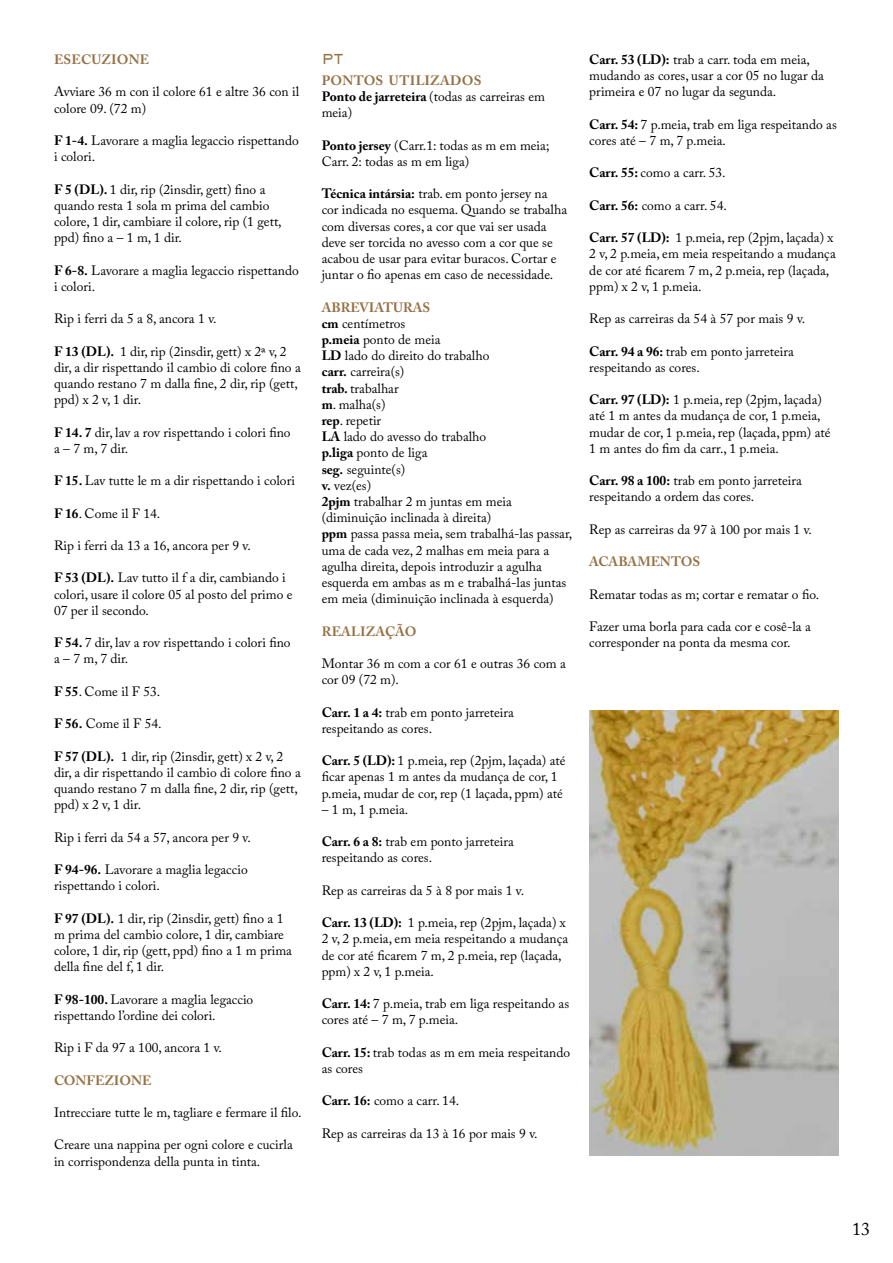
<style>
.page{position:relative;width:893px;height:1263px;background:#fff}
.page>*{position:absolute;margin:0;border:0;box-sizing:border-box;transform-origin:0 0}
.t1{font:18px "Adobe Caslon Pro";color:#000}
.t2{font:13.5px/16.2px "Adobe Caslon Pro";color:#000}
.t3{font:700 13.5px "Adobe Caslon Pro";color:#957246}
.t4{font:800 13.5px "Sackers Gothic Std";color:#957246}
.s1{font-weight:700}
.s2{font-weight:700;color:#957246}
</style>
<div class="page">
<img style="left:589px;top:711px;width:250px;height:444px">
<p class="t3" style="left:54px;top:51px;width:38px">Esecuz</p>
<p class="t3" style="left:111px;top:51px;width:40px">ione</p>
<p class="t2" style="left:54px;top:84px;width:247px">Avviare 36 m con il colore 61 e altre 36 con il colore 09. (72 m)</p>
<p class="t2" style="left:54px;top:132px;width:246px"><span class="s1">F 1-4.</span> Lavorare a maglia legaccio rispettando i colori.</p>
<p class="t2" style="left:54px;top:181px;width:229px"><span class="s1">F 5 (DL).</span> 1 dir, rip (2insdir, gett) fino a quando resta 1 sola m prima del cambio colore, 1 dir, cambiare il colore, rip (1 gett, ppd) fino a – 1 m, 1 dir.</p>
<p class="t2" style="left:54px;top:262px;width:246px"><span class="s1">F 6-8.</span> Lavorare a maglia legaccio rispettando i colori.</p>
<p class="t2" style="left:54px;top:310px;width:164px">Rip i ferri da 5 a 8, ancora 1 v.</p>
<p class="t2" style="left:54px;top:343px;width:248px"><span class="s1">F 13 (DL).</span> 1 dir, rip (2insdir, gett) x 2ª v, 2 dir, a dir rispettando il cambio di colore fino a quando restano 7 m dalla fine, 2 dir, rip (gett, ppd) x 2 v, 1 dir.</p>
<p class="t2" style="left:54px;top:424px;width:238px"><span class="s1">F 14. 7</span> dir, lav a rov rispettando i colori fino a – 7 m, 7 dir.</p>
<p class="t2" style="left:54px;top:472px;width:243px"><span class="s1">F 15.</span> Lav tutte le m a dir rispettando i colori</p>
<p class="t2" style="left:54px;top:505px;width:108px"><span class="s1">F 16</span>. Come il F 14.</p>
<p class="t2" style="left:54px;top:537px;width:198px">Rip i ferri da 13 a 16, ancora per 9 v.</p>
<p class="t2" style="left:54px;top:570px;width:240px"><span class="s1">F 53 (DL).</span> Lav tutto il f a dir, cambiando i colori, usare il colore 05 al posto del primo e<br>07 per il secondo.</p>
<p class="t2" style="left:54px;top:634px;width:238px"><span class="s1">F 54.</span> 7 dir, lav a rov rispettando i colori fino a – 7 m, 7 dir.</p>
<p class="t2" style="left:54px;top:683px;width:108px"><span class="s1">F 55</span>. Come il F 53.</p>
<p class="t2" style="left:54px;top:715px;width:109px"><span class="s1">F 56.</span> Come il F 54.</p>
<p class="t2" style="left:54px;top:748px;width:248px"><span class="s1">F 57 (DL).</span> 1 dir, rip (2insdir, gett) x 2 v, 2 dir, a dir rispettando il cambio di colore fino a quando restano 7 m dalla fine, 2 dir, rip (gett, ppd) x 2 v, 1 dir.</p>
<p class="t2" style="left:54px;top:829px;width:198px">Rip i ferri da 54 a 57, ancora per 9 v.</p>
<p class="t2" style="left:54px;top:861px;width:195px"><span class="s1">F 94-96.</span> Lavorare a maglia legaccio rispettando i colori.</p>
<p class="t2" style="left:54px;top:910px;width:240px"><span class="s1">F 97 (DL).</span> 1 dir, rip (2insdir, gett) fino a 1 m prima del cambio colore, 1 dir, cambiare colore, 1 dir, rip (gett, ppd) fino a 1 m prima della fine del f, 1 dir.</p>
<p class="t2" style="left:54px;top:991px;width:201px"><span class="s1">F 98-100.</span> Lavorare a maglia legaccio rispettando l’ordine dei colori.</p>
<p class="t2" style="left:54px;top:1039px;width:169px">Rip i F da 97 a 100, ancora 1 v.</p>
<p class="t3" style="left:54px;top:1072px;width:98px">CONFEZIONE</p>
<p class="t2" style="left:54px;top:1104px;width:249px">Intrecciare tutte le m, tagliare e fermare il filo.</p>
<p class="t2" style="left:54px;top:1137px;width:240px">Creare una nappina per ogni colore e cucirla in corrispondenza della punta in tinta.</p>
<p class="t4" style="left:322px;top:50px;width:23px">PT</p>
<p class="t2" style="left:322px;top:72px;width:225px"><span class="s2">PONTOS UTILIZADOS<br></span><span class="s1">Ponto de jarreteira</span> (todas as carreiras em meia)</p>
<p class="t2" style="left:322px;top:137px;width:229px"><span class="s1">Ponto jersey</span> (Carr.1: todas as m em meia;<br>Carr. 2: todas as m em liga)</p>
<p class="t2" style="left:322px;top:185px;width:247px"><span class="s1">Técnica intársia:</span> trab. em ponto jersey na cor indicada no esquema. Quando se trabalha com diversas cores, a cor que vai ser usada deve ser torcida no avesso com a cor que se acabou de usar para evitar buracos. Cortar e juntar o fio apenas em caso de necessidade.</p>
<p class="t2" style="left:322px;top:299px;width:252px"><span class="s2">ABREVIATURAS<br></span><span class="s1">cm</span> centímetros<br><span class="s1">p.meia</span> ponto de meia<br><span class="s1">LD</span> lado do direito do trabalho<br><span class="s1">carr.</span> carreira(s)<br><span class="s1">trab.</span> trabalhar<br><span class="s1">m</span>. malha(s)<br><span class="s1">rep</span>. repetir<br><span class="s1">LA</span> lado do avesso do trabalho<br><span class="s1">p.liga</span> ponto de liga<br><span class="s1">seg.</span> seguinte(s)<br><span class="s1">v.</span> vez(es)<br><span class="s1">2pjm</span> trabalhar 2 m juntas em meia (diminuição inclinada à direita)<br><span class="s1">ppm</span> passa passa meia, sem trabalhá-las passar, uma de cada vez, 2 malhas em meia para a agulha direita, depois introduzir a agulha esquerda em ambas as m e trabalhá-las juntas em meia (diminuição inclinada à esquerda)</p>
<p class="t3" style="left:322px;top:623px;width:96px">Realização</p>
<p class="t2" style="left:322px;top:655px;width:246px">Montar 36 m com a cor 61 e outras 36 com a cor 09 (72 m).</p>
<p class="t2" style="left:322px;top:704px;width:194px"><span class="s1">Carr. 1 a 4:</span> trab em ponto jarreteira respeitando as cores.</p>
<p class="t2" style="left:322px;top:752px;width:245px"><span class="s1">Carr. 5 (LD):</span> 1 p.meia, rep (2pjm, laçada) até ficar apenas 1 m antes da mudança de cor, 1 p.meia, mudar de cor, rep (1 laçada, ppm) até</p>
<p class="t2" style="left:322px;top:801px;width:88px">– 1 m, 1 p.meia.</p>
<p class="t2" style="left:322px;top:833px;width:194px"><span class="s1">Carr. 6 a 8:</span> trab em ponto jarreteira respeitando as cores.</p>
<p class="t2" style="left:322px;top:882px;width:204px">Rep as carreiras da 5 à 8 por mais 1 v.</p>
<p class="t2" style="left:322px;top:914px;width:248px"><span class="s1">Carr. 13 (LD):</span> 1 p.meia, rep (2pjm, laçada) x 2 v, 2 p.meia, em meia respeitando a mudança de cor até ficarem 7 m, 2 p.meia, rep (laçada, ppm) x 2 v, 1 p.meia.</p>
<p class="t2" style="left:322px;top:995px;width:249px"><span class="s1">Carr. 14:</span> 7 p.meia, trab em liga respeitando as cores até – 7 m, 7 p.meia.</p>
<p class="t2" style="left:322px;top:1044px;width:250px"><span class="s1">Carr. 15:</span> trab todas as m em meia respeitando as cores</p>
<p class="t2" style="left:322px;top:1093px;width:139px"><span class="s1">Carr. 16:</span> como a carr. 14.</p>
<p class="t2" style="left:322px;top:1125px;width:217px">Rep as carreiras da 13 à 16 por mais 9 v.</p>
<p class="t2" style="left:589px;top:51px;width:236px"><span class="s1">Carr. 53 (LD):</span> trab a carr. toda em meia, mudando as cores, usar a cor 05 no lugar da primeira e 07 no lugar da segunda.</p>
<p class="t2" style="left:589px;top:116px;width:249px"><span class="s1">Carr. 54:</span> 7 p.meia, trab em liga respeitando as cores até – 7 m, 7 p.meia.</p>
<p class="t2" style="left:589px;top:165px;width:138px"><span class="s1">Carr. 55:</span> como a carr. 53.</p>
<p class="t2" style="left:589px;top:197px;width:139px"><span class="s1">Carr. 56:</span> como a carr. 54.</p>
<p class="t2" style="left:589px;top:229px;width:248px"><span class="s1">Carr. 57 (LD):</span> 1 p.meia, rep (2pjm, laçada) x 2 v, 2 p.meia, em meia respeitando a mudança de cor até ficarem 7 m, 2 p.meia, rep (laçada, ppm) x 2 v, 1 p.meia.</p>
<p class="t2" style="left:589px;top:310px;width:217px">Rep as carreiras da 54 à 57 por mais 9 v.</p>
<p class="t2" style="left:589px;top:343px;width:206px"><span class="s1">Carr. 94 a 96:</span> trab em ponto jarreteira respeitando as cores.</p>
<p class="t2" style="left:589px;top:391px;width:243px"><span class="s1">Carr. 97 (LD):</span> 1 p.meia, rep (2pjm, laçada) até 1 m antes da mudança de cor, 1 p.meia, mudar de cor, 1 p.meia, rep (laçada, ppm) até 1 m antes do fim da carr., 1 p.meia.</p>
<p class="t2" style="left:589px;top:472px;width:214px"><span class="s1">Carr. 98 a 100:</span> trab em ponto jarreteira respeitando a ordem das cores.</p>
<p class="t2" style="left:589px;top:521px;width:224px">Rep as carreiras da 97 à 100 por mais 1 v.</p>
<p class="t3" style="left:589px;top:554px;width:102px">ACABAMENTOS</p>
<p class="t2" style="left:589px;top:586px;width:231px">Rematar todas as m; cortar e rematar o fio.</p>
<p class="t2" style="left:589px;top:618px;width:223px">Fazer uma borla para cada cor e cosê-la a corresponder na ponta da mesma cor.</p>
<h1 class="t1" style="left:852px;top:1218px;width:19px">13</h1>
</div>
